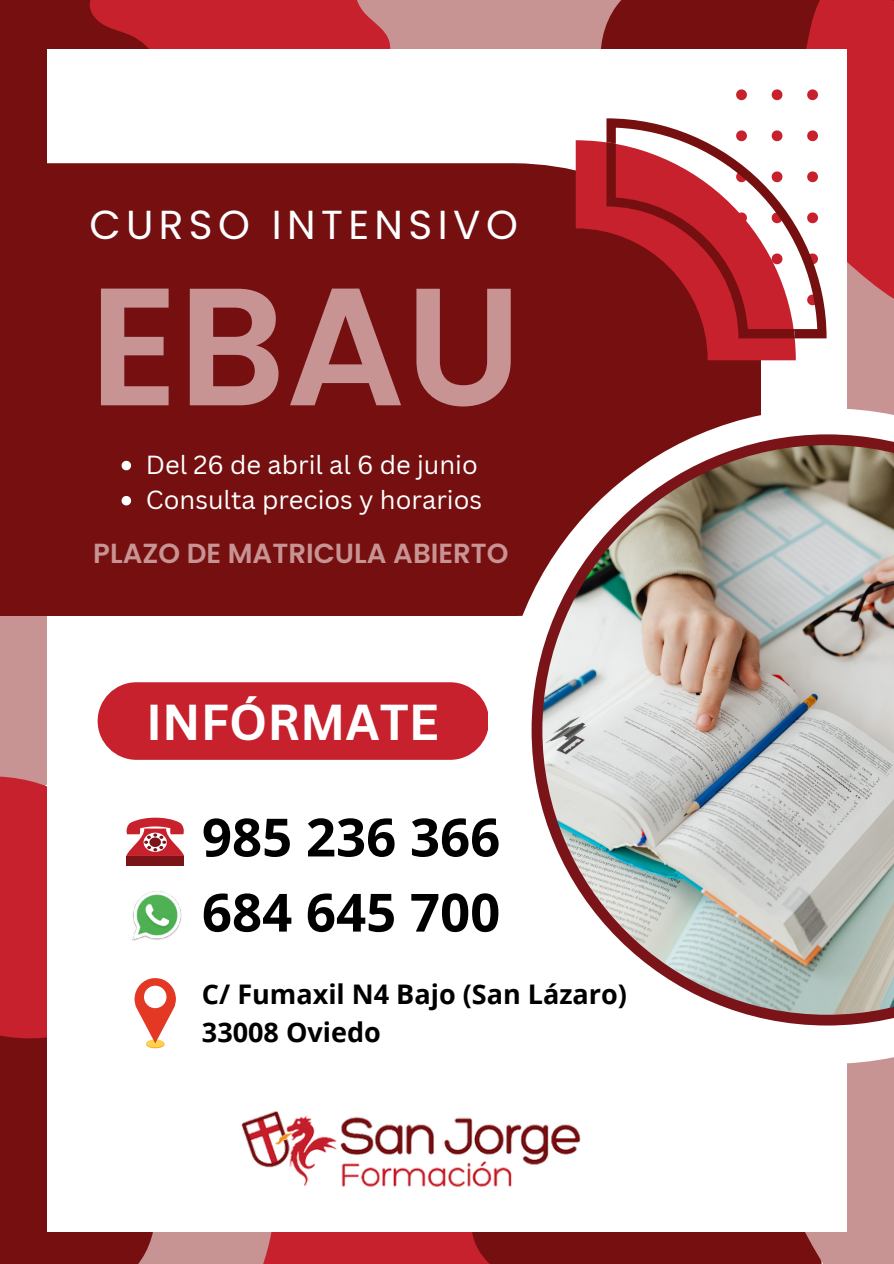
<style>
.page{position:relative;width:894px;height:1264px;background:#fff}
.page>*{position:absolute;margin:0;border:0;box-sizing:border-box;transform-origin:0 0}
.t1{font:600 166.95px "Poppins";color:#c89393}
.t2{font:700 52.65px/75.2px "Open Sans";color:#000}
.t3{font:700 49.2px "Canva Sans";color:#fff}
.t4{font:40.5px "Poppins";letter-spacing:.135em;color:#fff}
.t5{font:600 27.6px "Poppins";color:#c89393}
.t6{font:700 27px/37.7px "Open Sans";color:#000}
.t7{font:25.5px/35.1px "Canva Sans";color:#fff}
</style>
<div class="page">
<div style="left:0;top:0;width:89px;height:164px;background:#750f10"></div>
<svg style="left:89px;top:0;width:241px;height:49px;background:#be1f29"></svg>
<div style="left:314px;top:1232px;width:155px;height:31px;background:#c6212c"></div>
<div style="left:469px;top:1232px;width:242px;height:31px;background:#750f10"></div>
<svg style="left:330px;top:0;width:268px;height:49px;background:#c77f81"></svg>
<svg style="left:711px;top:1063px;width:182px;height:200px;background:#b67677"></svg>
<svg style="left:598px;top:0;width:63px;height:49px;background:#822324"></svg>
<svg style="left:247px;top:1232px;width:67px;height:31px;background:#c6444c"></svg>
<svg style="left:0;top:1054px;width:247px;height:209px;background:#862a2b"></svg>
<div style="left:847px;top:350px;width:46px;height:58px;background:#c89393"></div>
<svg style="left:0;top:856px;width:47px;height:198px;background:#bf1f29"></svg>
<svg style="left:661px;top:0;width:232px;height:350px;background:#af2e34"></svg>
<div style="left:48px;top:50px;width:798px;height:1181px;background:#fff"></div>
<svg style="left:736px;top:89px;width:10px;height:11px"></svg>
<svg style="left:771px;top:89px;width:11px;height:11px"></svg>
<svg style="left:807px;top:89px;width:10px;height:11px"></svg>
<img style="left:241px;top:1111px;width:340px;height:76px">
<div style="left:98px;top:682px;width:390px;height:77px;background:#c6212c;border-radius:39px"></div>
<div style="left:0;top:164px;width:760px;height:452px;background:#750f10"></div>
<svg style="left:575px;top:140px;width:220px;height:220px;background:#97171c"></svg>
<svg style="left:606px;top:118px;width:220px;height:220px"></svg>
<svg style="left:606px;top:130px;width:188px;height:208px"></svg>
<svg style="left:121px;top:461px;width:10px;height:9px"></svg>
<svg style="left:499px;top:408px;width:394px;height:655px"></svg>
<img style="left:531px;top:434px;width:362px;height:591px">
<img style="left:132px;top:891px;width:50px;height:50px">
<div style="left:126px;top:856px;width:58px;height:9px;background:#7a1418"></div>
<svg style="left:0;top:496px;width:184px;height:360px"></svg>
<svg style="left:146px;top:1040px;width:18px;height:8px"></svg>
<div style="left:146px;top:1039px;width:18px;height:8px;background:#fcd24f;border-radius:50%"></div>
<svg style="left:134px;top:978px;width:42px;height:65px"></svg>
<div style="left:144px;top:985px;width:22px;height:23px;background:#fff;border-radius:50%"></div>
<h3 class="t4" style="left:89px;top:196px;width:430px">CURSO INTENSIVO</h3>
<h1 class="t1" style="left:89px;top:230px;width:433px">EBAU</h1>
<p class="t7" style="left:146px;top:446px;width:337px">Del 26 de abril al 6 de junio<br>Consulta precios y horarios</p>
<p class="t5" style="left:93px;top:534px;width:416px">PLAZO DE MATRICULA ABIERTO</p>
<h3 class="t3" style="left:146px;top:687px;width:294px">INFÓRMATE</h3>
<h2 class="t2" style="left:202px;top:798px;width:300px">985 236 366<br>684 645 700</h2>
<p class="t6" style="left:202px;top:974px;width:426px">C/ Fumaxil N4 Bajo (San Lázaro)<br>33008 Oviedo</p>
</div>
